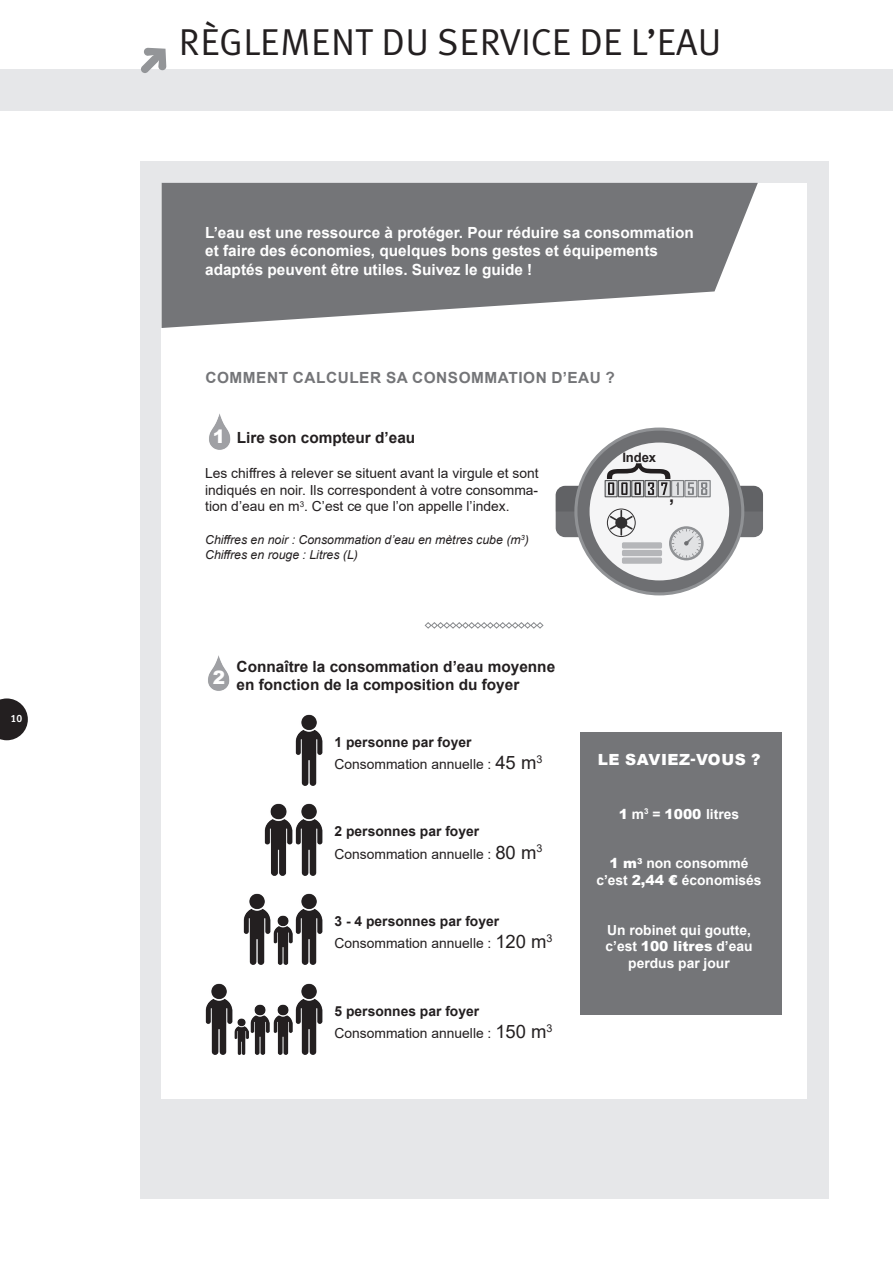
<style>
.page{position:relative;width:893px;height:1263px;background:#fff}
.page>*{position:absolute;margin:0;border:0;box-sizing:border-box;transform-origin:0 0}
.t1{font:67.65px "Arial Narrow";color:#231f20}
.Titre_Couv{font:37.5px "Meta Plus Normal";color:#231f20}
.t2{font:700 18.45px "Arial";color:#231f20}
.t3{font:700 15.3px/18.5px "Arial";color:#fff}
.t4{font:700 15.3px/18.5px "Arial";color:#231f20}
.t5{font:700 15.3px "Arial";letter-spacing:.035em;color:#747578}
.t6{font:900 15.3px "Arial";letter-spacing:.035em;color:#fff}
.t7{font:13.8px/22.2px "Arial";color:#231f20}
.t8{font:700 13.8px/16.6px "Arial";color:#fff;text-align:center}
.t9{font:700 13.05px "Arial";letter-spacing:-.005em;color:#231f20}
.t10{font:italic 12.3px/14.7px "Arial";color:#231f20}
.t11{font:700 10.5px "Officina Sans Std";color:#fff}
.s1{font-weight:900;font-size:18.45px;color:#fff}
.s2{font-weight:700}
.s3{font-size:18.45px}
.s4{font-weight:900}
</style>
<div class="page">
<svg style="left:0;top:698px;width:28px;height:42px"></svg>
<div style="left:140px;top:162px;width:689px;height:1037px;background:#e6e7e9"></div>
<div style="left:162px;top:183px;width:645px;height:915px;background:#fff"></div>
<img style="left:209px;top:413px;width:22px;height:37px">
<svg style="left:574px;top:427px;width:170px;height:168px"></svg>
<div style="left:577px;top:431px;width:164px;height:161px;background:#6e6f72;border-radius:50%"></div>
<div style="left:590px;top:443px;width:139px;height:137px;background:#f5f5f6;border-radius:50%"></div>
<div style="left:605px;top:480px;width:13px;height:17px;border:1px solid #565759"></div>
<div style="left:618px;top:480px;width:13px;height:17px;border:1px solid #565759"></div>
<div style="left:631px;top:480px;width:13px;height:17px;border:1px solid #565759"></div>
<div style="left:644px;top:480px;width:14px;height:17px;border:1px solid #565759"></div>
<div style="left:658px;top:480px;width:13px;height:17px;border:1px solid #565759"></div>
<div style="left:671px;top:480px;width:13px;height:17px;border:1px solid #7e8083"></div>
<div style="left:684px;top:480px;width:13px;height:17px;border:1px solid #7e8083"></div>
<div style="left:698px;top:480px;width:13px;height:17px;border:1px solid #7e8083"></div>
<div style="left:669px;top:526px;width:35px;height:34px;background:#909295;border-radius:50%"></div>
<svg style="left:556px;top:482px;width:207px;height:76px"></svg>
<div style="left:615px;top:517px;width:12px;height:12px;background:#323031;border-radius:50%"></div>
<div style="left:622px;top:542px;width:40px;height:7px;background:#b5b6b9;border-radius:2px"></div>
<div style="left:622px;top:550px;width:40px;height:6px;background:#b5b6b9;border-radius:2px"></div>
<div style="left:622px;top:557px;width:40px;height:7px;background:#b5b6b9;border-radius:2px"></div>
<img style="left:208px;top:655px;width:22px;height:36px">
<div style="left:580px;top:732px;width:202px;height:282px;background:#747578"></div>
<img style="left:295px;top:714px;width:28px;height:72px">
<img style="left:265px;top:804px;width:27px;height:71px">
<img style="left:295px;top:804px;width:28px;height:71px">
<img style="left:273px;top:915px;width:19px;height:50px">
<img style="left:243px;top:893px;width:28px;height:72px">
<img style="left:295px;top:893px;width:28px;height:72px">
<img style="left:273px;top:1005px;width:19px;height:49px">
<img style="left:205px;top:983px;width:28px;height:71px">
<img style="left:295px;top:983px;width:28px;height:71px">
<img style="left:251px;top:1005px;width:19px;height:49px">
<img style="left:235px;top:1019px;width:14px;height:35px">
<svg style="left:162px;top:183px;width:596px;height:145px;fill:#747578"></svg>
<svg style="left:424px;top:622px;width:120px;height:7px"></svg>
<div style="left:0;top:69px;width:893px;height:42px;background:#e6e7e9"></div>
<p class="t11" style="left:11px;top:712px;width:13px">10</p>
<p class="Titre_Couv" style="left:179px;top:21px;width:544px">RÈGLEMENT DU SERVICE DE L’EAU</p>
<p class="t3" style="left:205px;top:223px;width:490px">L’eau est une ressource à protéger. Pour réduire sa consommation et faire des économies, quelques bons gestes et équipements adaptés peuvent être utiles. Suivez le guide !</p>
<p class="t5" style="left:205px;top:367px;width:411px">COMMENT CALCULER SA CONSOMMATION D’EAU ?</p>
<p class="t4" style="left:213px;top:428px;width:204px"><span class="s1">1</span> Lire son compteur d’eau</p>
<p class="t7" style="left:205px;top:465px;width:335px;line-height:16.6px;text-align:justify">Les chiffres à relever se situent avant la virgule et sont indiqués en noir. Ils correspondent à votre consomma&shy;tion d’eau en m<sup>3</sup>. C’est ce que l’on appelle l’index.</p>
<p class="t10" style="left:205px;top:533px;width:325px">Chiffres en noir : Consommation d’eau en mètres cube (m<sup>3</sup>)<br>Chiffres en rouge : Litres (L)</p>
<p class="t4" style="left:213px;top:657px;width:344px;text-indent:24px">Connaître la consommation d’eau moyenne<br><sup>2</sup> en fonction de la composition du foyer</p>
<p class="t7" style="left:335px;top:731px;width:209px"><span class="s2">1 personne par foyer<br></span>Consommation annuelle : <span class="s3">45 m</span><sup>3</sup></p>
<p class="t7" style="left:335px;top:820px;width:209px"><span class="s2">2 personnes par foyer<br></span>Consommation annuelle : <span class="s3">80 m</span><sup>3</sup></p>
<p class="t7" style="left:335px;top:910px;width:220px"><span class="s2">3 - 4 personnes par foyer<br></span>Consommation annuelle : <span class="s3">120 m</span><sup>3</sup></p>
<p class="t7" style="left:335px;top:999px;width:220px"><span class="s2">5 personnes par foyer<br></span>Consommation annuelle : <span class="s3">150 m</span><sup>3</sup></p>
<p class="t9" style="left:622px;top:448px;width:35px">Index</p>
<h1 class="t1" style="left:695px;top:462px;width:20px;rotate:90deg">{</h1>
<h3 class="t2" style="left:669px;top:483px;width:7px">,</h3>
<p class="t6" style="left:598px;top:748px;width:164px">LE SAVIEZ-VOUS ?</p>
<p class="t8" style="left:619px;top:805px;width:122px"><span class="s4">1</span> m<sup>3</sup> = <span class="s4">1000</span> litres</p>
<p class="t8" style="left:596px;top:855px;width:167px"><span class="s4">1 m</span><sup>3</sup> non consommé c’est <span class="s4">2,44 €</span> économisés</p>
<p class="t8" style="left:605px;top:922px;width:149px">Un robinet qui goutte, c’est <span class="s4">100 litres</span> d’eau perdus par jour</p>
</div>
